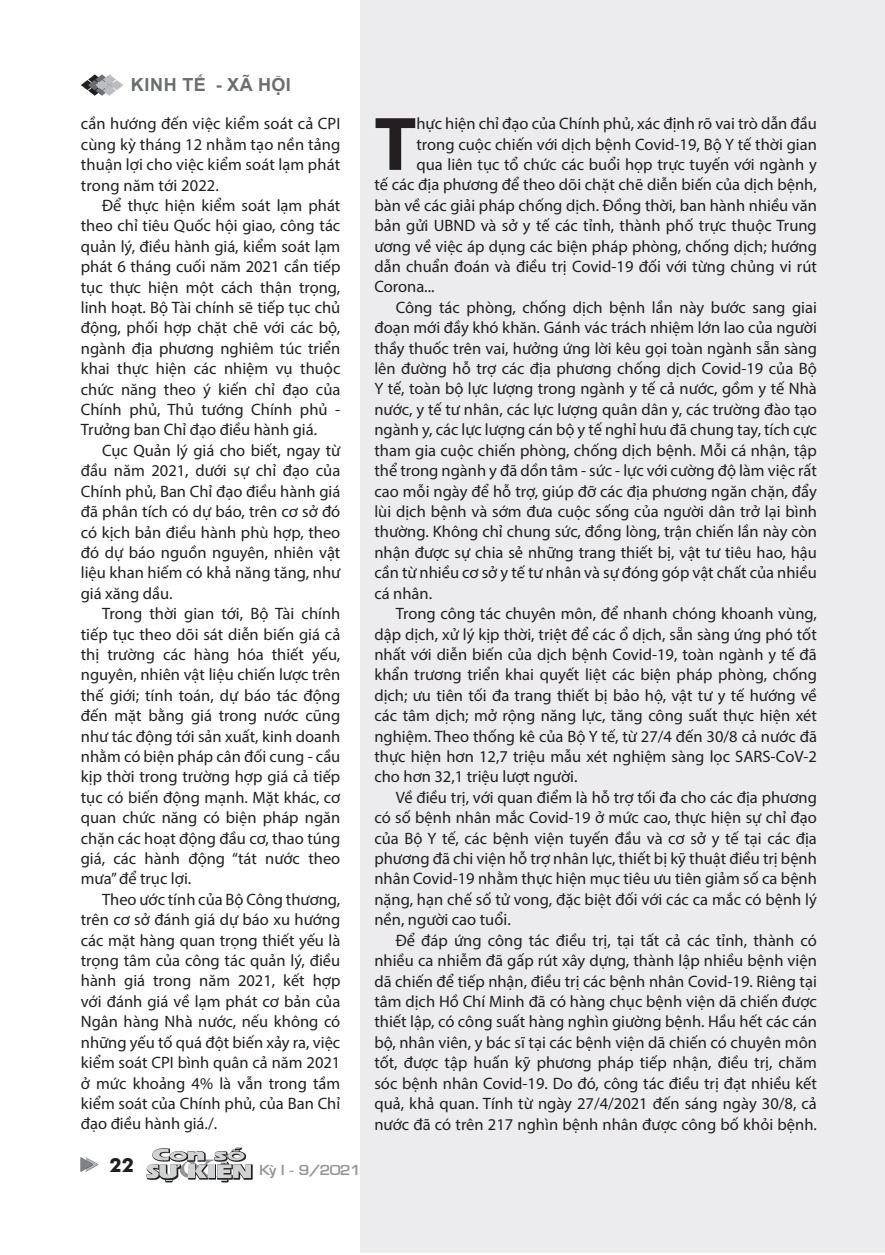
<style>
.page{position:relative;width:885px;height:1255px;background:#fff}
.page>*{position:absolute;margin:0;border:0;box-sizing:border-box;transform-origin:0 0}
.t1{font:700 76.65px "Myriad Pro";color:#231f20}
.t2{font:700 19.5px "Futura";color:#231f20}
.t3{font:700 18px "Arial";letter-spacing:.035em;color:#6c6d70}
.t4{font:16.5px/20.4px "Myriad Pro";color:#231f20;text-align:justify}
.t5{font:13.5px "VNI Eurasia Bold";color:#939598;scale:1.1 1}
</style>
<div class="page">
<div style="left:360px;top:0;width:524px;height:1252px;background:#ececee"></div>
<svg style="left:81px;top:74px;width:42px;height:22px"></svg>
<svg style="left:81px;top:1157px;width:17px;height:14px"></svg>
<div style="left:233px;top:1164px;width:19px;height:15px;background:#231f20"></div>
<svg style="left:146px;top:1147px;width:105px;height:35px"></svg>
<p class="t3" style="left:131px;top:72px;width:162px">KINH TẾ - XÃ HỘI</p>
<p class="t4" style="left:81px;top:113px;width:261px">cần hướng đến việc kiểm soát cả CPI cùng kỳ tháng 12 nhằm tạo nền tảng thuận lợi cho việc kiểm soát lạm phát trong năm tới 2022.</p>
<p class="t4" style="left:81px;top:195px;width:261px;text-indent:21px">Để thực hiện kiểm soát lạm phát theo chỉ tiêu Quốc hội giao, công tác quản lý, điều hành giá, kiểm soát lạm phát 6 tháng cuối năm 2021 cần tiếp tục thực hiện một cách thận trọng, linh hoạt. Bộ Tài chính sẽ tiếp tục chủ động, phối hợp chặt chẽ với các bộ, ngành địa phương nghiêm túc triển khai thực hiện các nhiệm vụ thuộc chức năng theo ý kiến chỉ đạo của Chính phủ, Thủ tướng Chính phủ - Trưởng ban Chỉ đạo điều hành giá.</p>
<p class="t4" style="left:81px;top:440px;width:261px;text-indent:21px">Cục Quản lý giá cho biết, ngay từ đầu năm 2021, dưới sự chỉ đạo của Chính phủ, Ban Chỉ đạo điều hành giá đã phân tích có dự báo, trên cơ sở đó có kịch bản điều hành phù hợp, theo đó dự báo nguồn nguyên, nhiên vật liệu khan hiếm có khả năng tăng, như giá xăng dầu.</p>
<p class="t4" style="left:81px;top:603px;width:261px;text-indent:21px">Trong thời gian tới, Bộ Tài chính tiếp tục theo dõi sát diễn biến giá cả thị trường các hàng hóa thiết yếu, nguyên, nhiên vật liệu chiến lược trên thế giới; tính toán, dự báo tác động đến mặt bằng giá trong nước cũng như tác động tới sản xuất, kinh doanh nhằm có biện pháp cân đối cung - cầu kịp thời trong trường hợp giá cả tiếp tục có biến động mạnh. Mặt khác, cơ quan chức năng có biện pháp ngăn chặn các hoạt động đầu cơ, thao túng giá, các hành động “tát nước theo mưa” để trục lợi.</p>
<p class="t4" style="left:81px;top:888px;width:261px;text-indent:21px">Theo ước tính của Bộ Công thương, trên cơ sở đánh giá dự báo xu hướng các mặt hàng quan trọng thiết yếu là trọng tâm của công tác quản lý, điều hành giá trong năm 2021, kết hợp với đánh giá về lạm phát cơ bản của Ngân hàng Nhà nước, nếu không có những yếu tố quá đột biến xảy ra, việc kiểm soát CPI bình quân cả năm 2021 ở mức khoảng 4% là vẫn trong tầm kiểm soát của Chính phủ, của Ban Chỉ đạo điều hành giá./.</p>
<p class="t2" style="left:109px;top:1150px;width:26px">22</p>
<p class="t5" style="left:259px;top:1160px;width:94px">KyøI - 9/2021</p>
<p class="t1" style="left:374px;top:94px;width:43px">T</p>
<p class="t4" style="left:416px;top:113px;width:402px">hực hiện chỉ đạo của Chính phủ, xác định rõ vai trò dẫn đầu</p>
<p class="t4" style="left:416px;top:134px;width:402px">trong cuộc chiến với dịch bệnh Covid-19, Bộ Y tế thời gian</p>
<p class="t4" style="left:416px;top:154px;width:402px">qua liên tục tổ chức các buổi họp trực tuyến với ngành y</p>
<p class="t4" style="left:374px;top:174px;width:444px">tế các địa phương để theo dõi chặt chẽ diễn biến của dịch bệnh,</p>
<p class="t4" style="left:374px;top:195px;width:444px">bàn về các giải pháp chống dịch. Đồng thời, ban hành nhiều văn</p>
<p class="t4" style="left:374px;top:215px;width:444px">bản gửi UBND và sở y tế các tỉnh, thành phố trực thuộc Trung</p>
<p class="t4" style="left:374px;top:235px;width:444px">ương về việc áp dụ ng các biện pháp phòng, chống dịch; hướng</p>
<p class="t4" style="left:374px;top:256px;width:444px">dẫn chuẩn đoán và điều trị Covid-19 đối với từng chủng vi rút</p>
<p class="t4" style="left:374px;top:276px;width:62px">Corona...</p>
<p class="t4" style="left:374px;top:297px;width:444px;text-indent:21px">Công tác phòng, chống dịch bệnh lần này bước sang giai đoạn mới đầy khó khăn. Gánh vác trách nhiệm lớn lao của người thầy thuốc trên vai, hưởng ứng lời kêu gọi toàn ngành sẵn sàng lên đường hỗ trợ các địa phương chống dịch Covid-19 của Bộ Y tế, toàn bộ lực lượng trong ngành y tế cả nước, gồm y tế Nhà nước, y tế tư nhân, các lực lượng quân dân y, các trường đào tạo ngành y, các lực lượng cán bộ y tế nghỉ hưu đã chung tay, tích cực tham gia cuộc chiến phòng, chống dịch bệnh. Mỗi cá nhận, tập thể trong ngành y đã dồn tâm - sức - lực với cường độ làm việc rất cao mỗi ngày để hỗ trợ, giúp đỡ các địa phương ngăn chặn, đẩy lùi dịch bệnh và sớm đưa cuộc sống của người dân trở lại bình thường. Không chỉ chung sức, đồng lòng, trận chiến lần này còn nhận được sự chia sẻ những trang thiết bị, vật tư tiêu hao, hậu cần từ nhiều cơ sở y tế tư nhân và sự đóng góp vật chất của nhiều cá nhân.</p>
<p class="t4" style="left:374px;top:603px;width:444px;text-indent:21px">Trong công tác chuyên môn, để nhanh chóng khoanh vùng, dập dịch, xử lý kịp thời, triệt để các ổ dịch, sẵn sàng ứng phó tốt nhất với diễn biến của dịch bệnh Covid-19, toàn ngành y tế đã khẩn trương triển khai quyết liệt các biện pháp phòng, chống dịch; ưu tiên tối đa trang thiết bị bảo hộ, vật tư y tế hướng về các tâm dịch; mở rộng năng lực, tăng công suất thực hiện xét nghiệm. Theo thống kê của Bộ Y tế, từ 27/4 đến 30/8 cả nước đã thực hiện hơn 12,7 triệu mẫu xét nghiệm sàng lọc SARS-CoV-2 cho hơn 32,1 triệu lượt người.</p>
<p class="t4" style="left:374px;top:786px;width:444px;text-indent:21px">Về điều trị, với quan điểm là hỗ trợ tối đa cho các địa phương có số bệnh nhân mắc Covid-19 ở mức cao, thực hiện sự chỉ đạo của Bộ Y tế, các bệnh viện tuyến đầu và cơ sở y tế tại các địa phương đã chi viện hỗ trợ nhân lực, thiết bị kỹ thuật điều trị bệnh nhân Covid-19 nhằm thực hiện mục tiêu ưu tiên giảm số ca bệnh nặng, hạn chế số tử vong, đặc biệt đối với các ca mắc có bệnh lý nền, người cao tuổi.</p>
<p class="t4" style="left:374px;top:929px;width:444px;text-indent:21px">Để đáp ứng công tác điều trị, tại tất cả các tỉnh, thành có nhiều ca nhiễm đã gấp rút xây dựng, thành lập nhiều bệnh viện dã chiến để tiếp nhận, điều trị các bệnh nhân Covid-19. Riêng tại tâm dịch Hồ Chí Minh đã có hàng chục bệnh viện dã chiến được thiết lập, có công suất hàng nghìn giường bệnh. Hầu hết các cán bộ, nhân viên, y bác sĩ tại các bệnh viện dã chiến có chuyên môn tốt, được tập huấn kỹ phương pháp tiếp nhận, điều trị, chăm sóc bệnh nhân Covid-19. Do đó, công tác điều trị đạt nhiều kết quả, khả quan. Tính từ ngày 27/4/2021 đến sáng ngày 30/8, cả nước đã có trên 217 nghìn bệnh nhân được công bố khỏi bệnh.</p>
</div>
